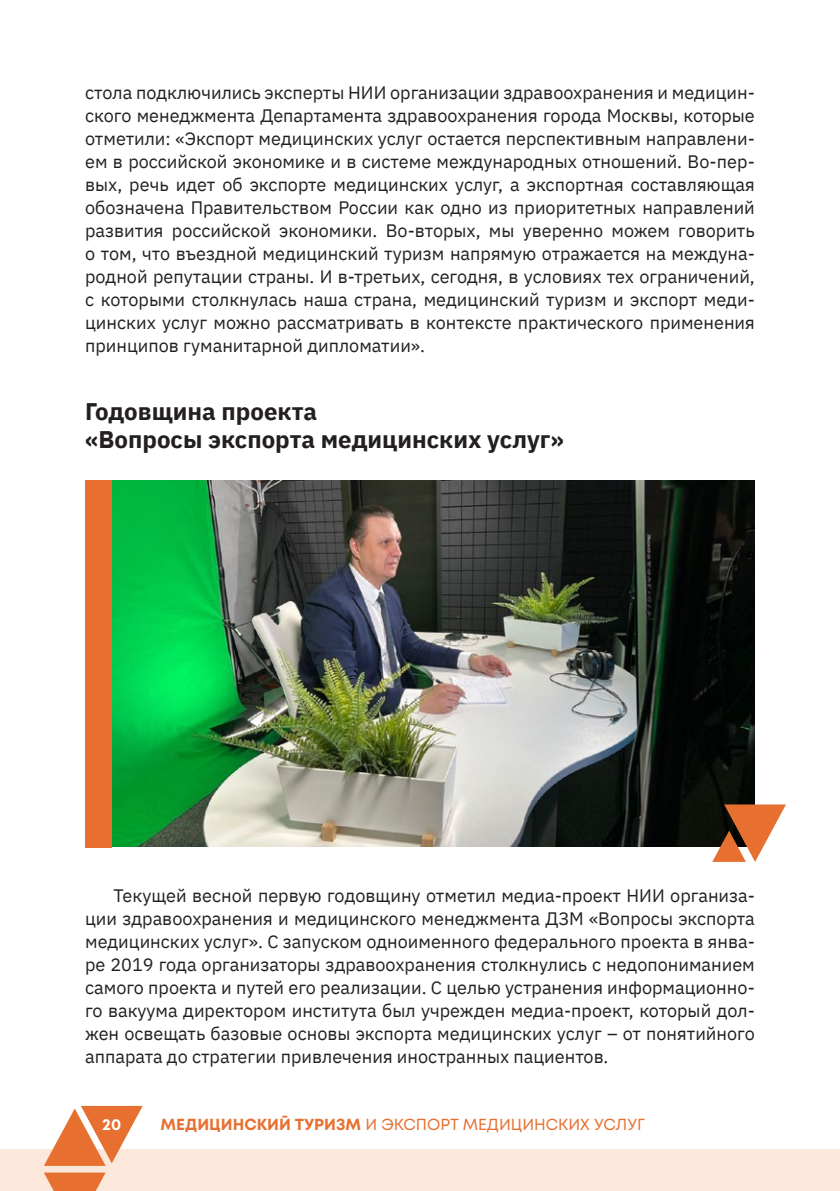
<style>
.page{position:relative;width:840px;height:1191px;background:#fff}
.page>*{position:absolute;margin:0;border:0;box-sizing:border-box;transform-origin:0 0}
.подзаг{font:700 24px/28px "IBM Plex Sans";color:#231f20}
.набор{font:18px/23px "IBM Plex Sans";color:#231f20;text-align:justify}
.t1{font:16px "Mont";color:#e77030}
.t2{font:700 16px "Mont";color:#fff}
.s1{font-weight:700}
</style>
<div class="page">
<hr style="left:839px;top:1149px;width:1px;height:42px;background:#fce8da">
<div style="left:0;top:1149px;width:839px;height:42px;background:#fce8da"></div>
<svg style="left:44px;top:1172px;width:62px;height:19px"></svg>
<svg style="left:44px;top:1106px;width:99px;height:59px"></svg>
<img style="left:112px;top:481px;width:642px;height:365px">
<svg style="left:711px;top:804px;width:74px;height:58px"></svg>
<div style="left:85px;top:481px;width:27px;height:367px;background:#e77030"></div>
<p class="набор" style="left:85px;top:80px;width:670px">стола подключились эксперты НИИ организации здравоохранения и медицин&shy;ского менеджмента Департамента здравоохранения города Москвы, которые отметили: «Экспорт медицинских услуг остается перспективным направлени&shy;ем в российской экономике и в системе международных отношений. Во-пер&shy;вых, речь идет об экспорте медицинских услуг, а экспортная составляющая обозначена Правительством России как одно из приоритетных направлений развития российской экономики. Во-вторых, мы уверенно можем говорить о том, что въездной медицинский туризм напрямую отражается на междуна&shy;родной репутации страны. И в-третьих, сегодня, в условиях тех ограничений, с которыми столкнулась наша страна, медицинский туризм и экспорт меди&shy;цинских услуг можно рассматривать в контексте практического применения принципов гуманитарной дипломатии».</p>
<p class="подзаг" style="left:85px;top:396px;width:480px">Годовщина проекта<br>«Вопросы экспорта медицинских услуг»</p>
<p class="набор" style="left:85px;top:882px;width:670px;text-indent:28px">Текущей весной первую годовщину отметил медиа-проект НИИ организа&shy;ции здравоохранения и медицинского менеджмента ДЗМ «Вопросы экспорта медицинских услуг». С запуском одноименного федерального проекта в янва&shy;ре 2019 года организаторы здравоохранения столкнулись с недопониманием самого проекта и путей его реализации. С целью устранения информационно&shy;го вакуума директором института был учрежден медиа-проект, который дол&shy;жен освещать базовые основы экспорта медицинских услуг – от понятийного аппарата до стратегии привлечения иностранных пациентов.</p>
<p class="t2" style="left:102px;top:1114px;width:20px">20</p>
<p class="t1" style="left:160px;top:1114px;width:485px"><span class="s1">МЕДИЦИНСКИЙ ТУРИЗМ</span> И ЭКСПОРТ МЕДИЦИНСКИХ УСЛУГ</p>
</div>
